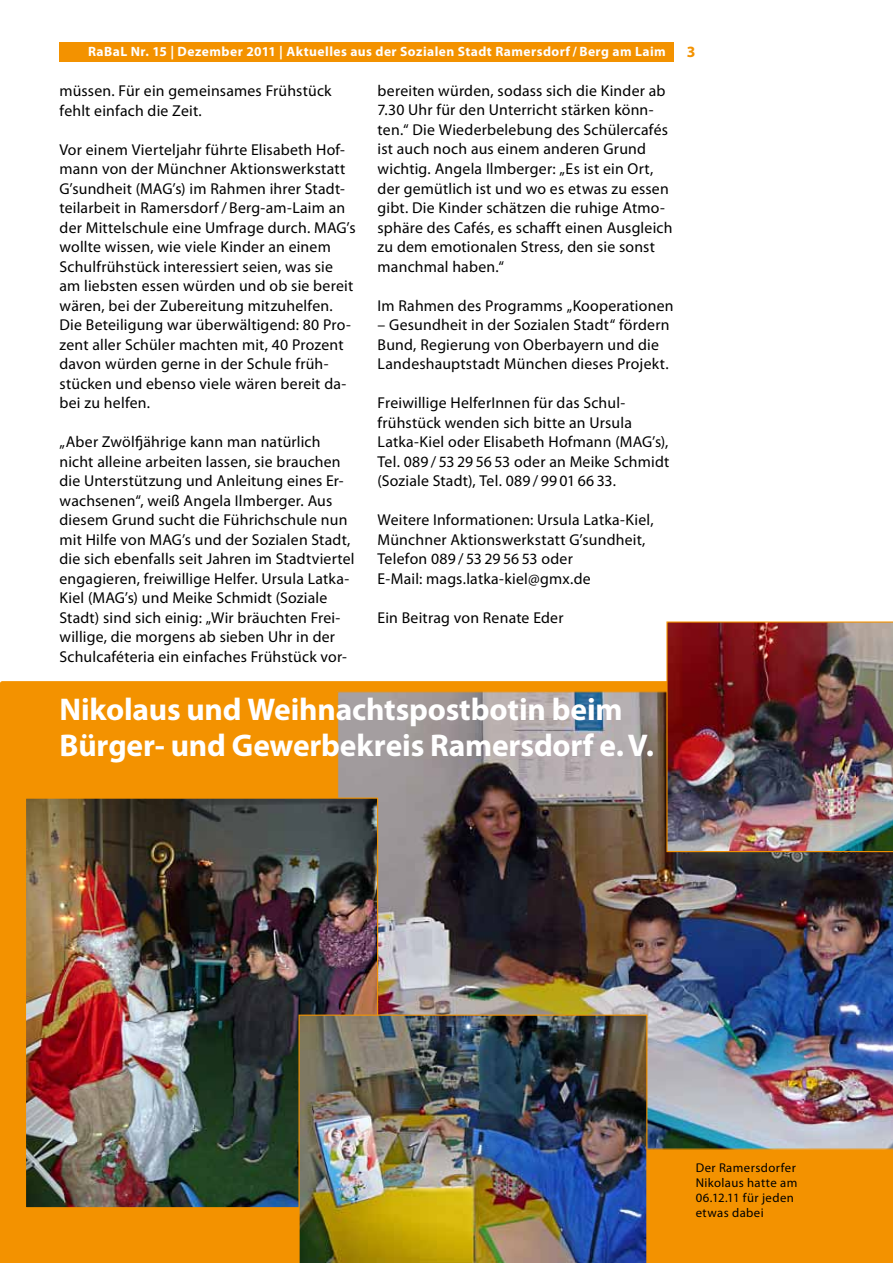
<style>
.page{position:relative;width:893px;height:1263px;background:#fff}
.page>*{position:absolute;margin:0;border:0;box-sizing:border-box;transform-origin:0 0}
.t1{font:700 31.5px/36px "Myriad Pro";letter-spacing:-.005em;color:#fff}
.t2{font:15.75px/19.5px "Myriad Pro";letter-spacing:.015em;color:#000}
.t3{font:700 15.75px "Myriad Pro";color:#f39200}
.t4{font:700 13.5px "Myriad Pro";letter-spacing:.035em;color:#fff}
.t5{font:12.75px/15px "Myriad Pro";letter-spacing:.035em;color:#000}
</style>
<div class="page">
<div style="left:60px;top:43px;width:614px;height:19px;background:#f39200"></div>
<div style="left:0;top:681px;width:893px;height:582px;background:#f39200"></div>
<img style="left:337px;top:691px;width:556px;height:459px">
<img style="left:27px;top:799px;width:349px;height:407px">
<img style="left:298px;top:1014px;width:349px;height:249px">
<img style="left:666px;top:621px;width:227px;height:231px">
<p class="t4" style="left:88px;top:43px;width:579px">RaBaL Nr. 15 | Dezember 2011 | Aktuelles aus der Sozialen Stadt Ramersdorf / Berg am Laim</p>
<p class="t3" style="left:687px;top:42px;width:10px">3</p>
<p class="t2" style="left:60px;top:81px;width:274px">müssen. Für ein gemeinsames Frühstück fehlt einfach die Zeit.</p>
<p class="t2" style="left:60px;top:139px;width:298px">Vor einem Vierteljahr führte Elisabeth Hof&shy;mann von der Münchner Aktionswerkstatt G’sundheit (MAG’s) im Rahmen ihrer Stadt&shy;teilarbeit in Ramersdorf/ Berg-am-Laim an der Mittelschule eine Umfrage durch. MAG’s wollte wissen, wie viele Kinder an einem Schulfrühstück interessiert seien, was sie am liebsten essen würden und ob sie bereit wären, bei der Zubereitung mitzuhelfen.<br>Die Beteiligung war überwältigend: 80 Pro&shy;zent aller Schüler machten mit, 40 Prozent davon würden gerne in der Schule früh&shy;stücken und ebenso viele wären bereit da&shy;bei zu helfen.</p>
<p class="t2" style="left:60px;top:432px;width:297px">„Aber Zwölfjährige kann man natürlich nicht alleine arbeiten lassen, sie brauchen die Unterstützung und Anleitung eines Er&shy;wachsenen“, weiß Angela Ilmberger. Aus diesem Grund sucht die Führichschule nun mit Hilfe von MAG’s und der Sozialen Stadt, die sich ebenfalls seit Jahren im Stadtviertel engagieren, freiwillige Helfer. Ursula Latka-Kiel (MAG’s) und Meike Schmidt (Soziale Stadt) sind sich einig: „Wir bräuchten Frei&shy;willige, die morgens ab sieben Uhr in der Schulcaféteria ein einfaches Frühstück vor-</p>
<p class="t2" style="left:378px;top:81px;width:296px">bereiten würden, sodass sich die Kinder ab 7.30 Uhr für den Unterricht stärken könn&shy;ten.“ Die Wiederbelebung des Schülercafés ist auch noch aus einem anderen Grund wichtig. Angela Ilmberger: „Es ist ein Ort, der gemütlich ist und wo es etwas zu essen gibt. Die Kinder schätzen die ruhige Atmo&shy;sphäre des Cafés, es schafft einen Ausgleich zu dem emotionalen Stress, den sie sonst manchmal haben.“</p>
<p class="t2" style="left:378px;top:295px;width:297px">Im Rahmen des Programms „Kooperationen</p>
<p class="t2" style="left:378px;top:315px;width:293px">– Gesundheit in der Sozialen Stadt“ fördern<br>Bund, Regierung von Oberbayern und die<br>Landeshauptstadt München dieses Projekt.</p>
<p class="t2" style="left:378px;top:393px;width:293px">Freiwillige HelferInnen für das Schul&shy;frühstück wenden sich bitte an Ursula Latka-Kiel oder Elisabeth Hofmann (MAG’s), Tel. 089 / 53 29 56 53 oder an Meike Schmidt (Soziale Stadt), Tel. 089 / 99 01 66 33.</p>
<p class="t2" style="left:378px;top:510px;width:278px">Weitere Informationen: Ursula Latka-Kiel, Münchner Aktionswerkstatt G’sundheit, Telefon 089 / 53 29 56 53 oder<br>E-Mail: mags.latka-kiel@gmx.de</p>
<p class="t2" style="left:378px;top:607px;width:187px">Ein Beitrag von Renate Eder</p>
<h1 class="t1" style="left:60px;top:690px;width:596px">Nikolaus und Weihnachtspostbotin beim<br>Bürger- und Gewerbekreis Ramersdorf e.V.</h1>
<p class="t5" style="left:696px;top:1159px;width:103px">Der Ramersdorfer<br>Nikolaus hatte am<br>06.12.11 für jeden etwas dabei</p>
</div>
